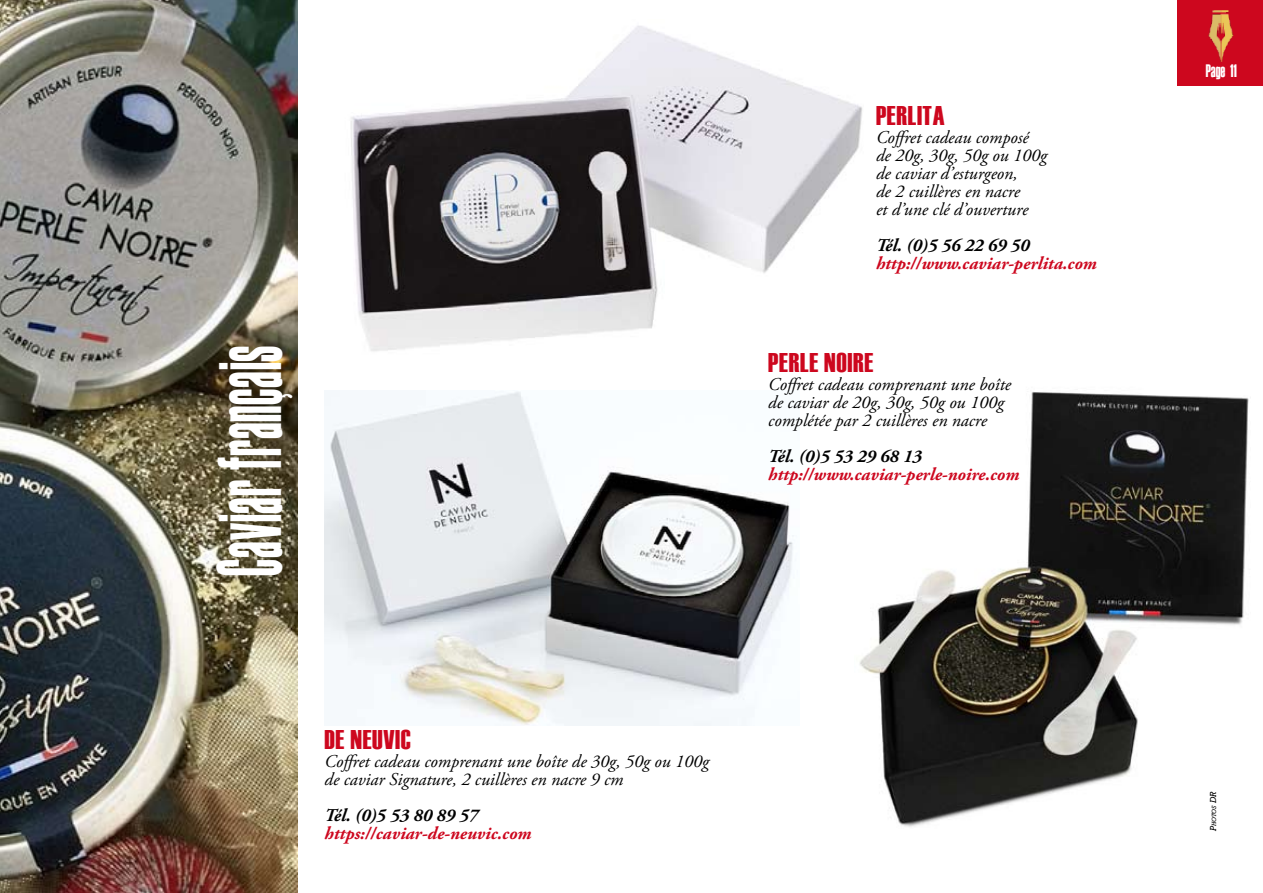
<style>
.page{position:relative;width:1263px;height:893px;background:#fff}
.page>*{position:absolute;margin:0;border:0;box-sizing:border-box;transform-origin:0 0}
.t1{font:90px "Haettenschweiler";letter-spacing:.025em;color:#fff;scale:.5 1}
.t2{font:27px "Haettenschweiler";letter-spacing:.025em;color:#cd071e}
.t3{font:italic 18px/18px "Adobe Garamond Pro";color:#000}
.t4{font:italic 700 18px "Adobe Garamond Pro";color:#cd071e}
.t5{font:italic 700 18px "Adobe Garamond Pro";color:#000}
.t6{font:18px "Haettenschweiler";color:#fff;scale:.75 1}
.t7{font:italic 6.3px "Rockwell";color:#000}
.s1{font-size:9px}
</style>
<div class="page">
<div style="left:1178px;top:0;width:85px;height:85px;background:#cd071e"></div>
<img style="left:1208px;top:10px;width:26px;height:51px">
<img style="left:0;top:0;width:298px;height:893px">
<img style="left:350px;top:25px;width:512px;height:326px">
<img style="left:859px;top:392px;width:390px;height:435px">
<img style="left:325px;top:390px;width:469px;height:335px">
<h1 class="t1" style="left:198px;top:576px;width:461px;rotate:-90deg">Caviar français</h1>
<h2 class="t2" style="left:876px;top:100px;width:70px">PERLITA</h2>
<p class="t3" style="left:876px;top:129px;width:173px">Coffret cadeau composé de 20g, 30g, 50g ou 100g de caviar d’esturgeon,<br>de 2 cuillères en nacre<br>et d’une clé d’ouverture</p>
<p class="t5" style="left:876px;top:235px;width:155px">Tél. (0)5 56 22 69 50</p>
<p class="t4" style="left:876px;top:253px;width:222px">http://www.caviar-perlita.com</p>
<h2 class="t2" style="left:768px;top:347px;width:107px">PERLE NOIRE</h2>
<p class="t3" style="left:768px;top:376px;width:244px">Coffret cadeau comprenant une boîte de caviar de 20g, 30g, 50g ou 100g complétée par 2 cuillères en nacre</p>
<p class="t5" style="left:768px;top:446px;width:155px">Tél. (0)5 53 29 68 13</p>
<p class="t4" style="left:768px;top:464px;width:253px">http://www.caviar-perle-noire.com</p>
<h2 class="t2" style="left:325px;top:724px;width:88px">DE NEUVIC</h2>
<p class="t3" style="left:325px;top:753px;width:386px">Coffret cadeau comprenant une boîte de 30g, 50g ou 100g de caviar Signature, 2 cuillères en nacre 9 cm</p>
<p class="t5" style="left:325px;top:805px;width:155px">Tél. (0)5 53 80 89 57</p>
<p class="t4" style="left:325px;top:823px;width:208px">https://caviar-de-neuvic.com</p>
<p class="t6" style="left:1206px;top:61px;width:43px">Page 11</p>
<p class="t7" style="left:1210px;top:831px;width:41px;rotate:-90deg"><span class="s1">P</span>hotos <span class="s1">DR</span></p>
</div>
